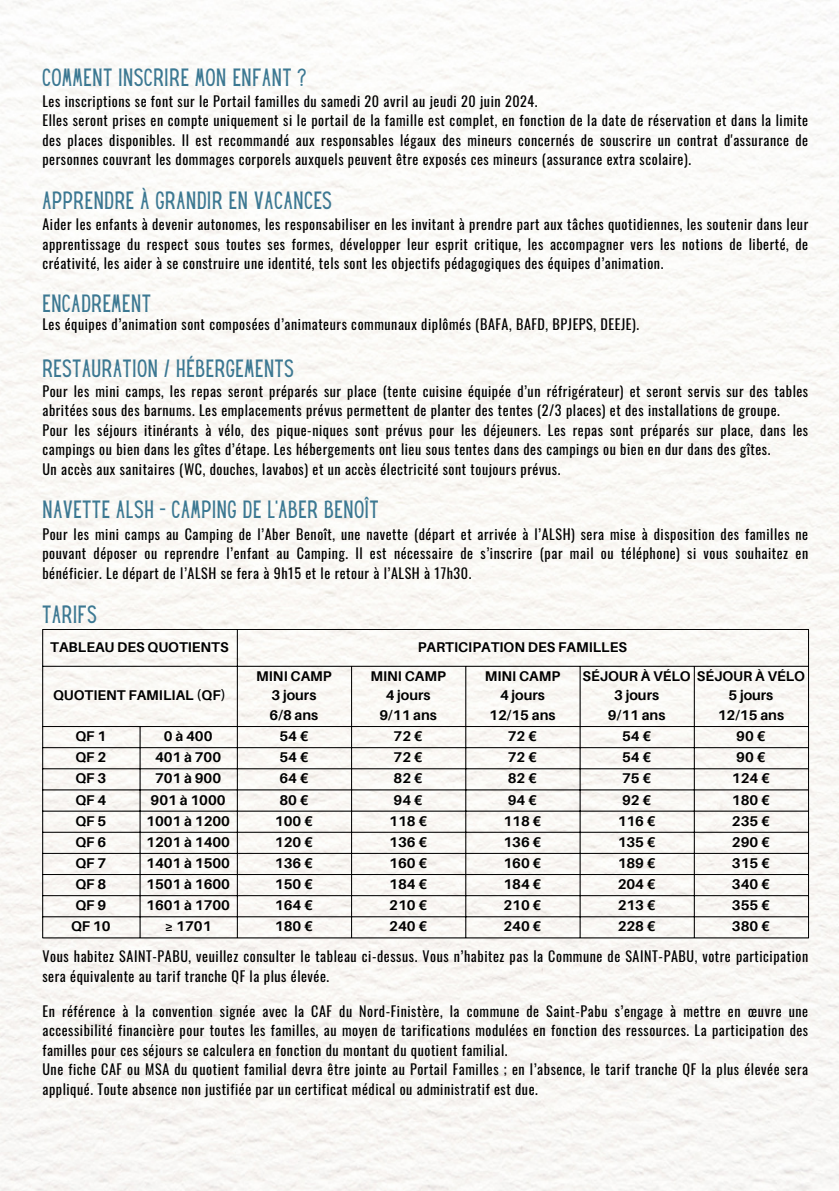
<style>
.page{position:relative;width:839px;height:1191px;background:#fff}
.page>*{position:absolute;margin:0;border:0;box-sizing:border-box;transform-origin:0 0}
.t1{font:21.8px "Hey Gotcha";letter-spacing:.04em;color:#3c7892}
.t2{font:14px/19.6px "Oswald";letter-spacing:.04em;color:#000;text-align:justify}
.t3{font:700 14px "Aileron";color:#000}
</style>
<div class="page">
<img style="left:0;top:0;width:838px;height:1191px">
<hr style="left:42px;top:630px;width:1px;height:308px;background:#000">
<hr style="left:140px;top:727px;width:1px;height:211px;background:#000">
<hr style="left:237px;top:630px;width:1px;height:308px;background:#000">
<hr style="left:351px;top:667px;width:1px;height:271px;background:#000">
<hr style="left:465px;top:667px;width:1px;height:271px;background:#000">
<hr style="left:579px;top:667px;width:1px;height:271px;background:#000">
<hr style="left:694px;top:667px;width:1px;height:271px;background:#000">
<hr style="left:808px;top:630px;width:1px;height:308px;background:#000">
<hr style="left:42px;top:629px;width:766px;height:1px;background:#000">
<hr style="left:42px;top:666px;width:766px;height:1px;background:#000">
<hr style="left:42px;top:726px;width:766px;height:1px;background:#000">
<hr style="left:42px;top:747px;width:766px;height:1px;background:#000">
<hr style="left:42px;top:768px;width:766px;height:1px;background:#000">
<hr style="left:42px;top:790px;width:766px;height:1px;background:#000">
<hr style="left:42px;top:811px;width:766px;height:1px;background:#000">
<hr style="left:42px;top:832px;width:766px;height:1px;background:#000">
<hr style="left:42px;top:853px;width:766px;height:1px;background:#000">
<hr style="left:42px;top:874px;width:766px;height:1px;background:#000">
<hr style="left:42px;top:895px;width:766px;height:1px;background:#000">
<hr style="left:42px;top:916px;width:766px;height:1px;background:#000">
<hr style="left:42px;top:938px;width:766px;height:1px;background:#000">
<h1 class="t1" style="left:42px;top:68px;width:266px">COMMENT INSCRIRE MON ENFANT ?</h1>
<p class="t2" style="left:42px;top:91px;width:496px">Les inscriptions se font sur le Portail familles du samedi 20 avril au jeudi 20 juin 2024.</p>
<p class="t2" style="left:42px;top:110px;width:767px">Elles seront prises en compte uniquement si le portail de la famille est complet, en fonction de la date de réservation et dans la limite des places disponibles. Il est recommandé aux responsables légaux des mineurs concernés de souscrire un contrat d'assurance de personnes couvrant les dommages corporels auxquels peuvent être exposés ces mineurs (assurance extra scolaire).</p>
<h1 class="t1" style="left:42px;top:191px;width:291px">APPRENDRE À GRANDIR EN VACANCES</h1>
<p class="t2" style="left:42px;top:214px;width:767px">Aider les enfants à devenir autonomes, les responsabiliser en les invitant à prendre part aux tâches quotidiennes, les soutenir dans leur apprentissage du respect sous toutes ses formes, développer leur esprit critique, les accompagner vers les notions de liberté, de créativité, les aider à se construire une identité, tels sont les objectifs pédagogiques des équipes d’animation.</p>
<h1 class="t1" style="left:42px;top:294px;width:110px">ENCADREMENT</h1>
<p class="t2" style="left:42px;top:314px;width:598px">Les équipes d’animation sont composées d’animateurs communaux diplômés (BAFA, BAFD, BPJEPS, DEEJE).</p>
<h1 class="t1" style="left:42px;top:359px;width:253px">RESTAURATION / HÉBERGEMENTS</h1>
<p class="t2" style="left:42px;top:381px;width:767px">Pour les mini camps, les repas seront préparés sur place (tente cuisine équipée d’un réfrigérateur) et seront servis sur des tables abritées sous des barnums. Les emplacements prévus permettent de planter des tentes (2/3 places) et des installations de groupe.</p>
<p class="t2" style="left:42px;top:420px;width:767px">Pour les séjours itinérants à vélo, des pique-niques sont prévus pour les déjeuners. Les repas sont préparés sur place, dans les campings ou bien dans les gîtes d’étape. Les hébergements ont lieu sous tentes dans des campings ou bien en dur dans des gîtes.</p>
<p class="t2" style="left:42px;top:459px;width:519px">Un accès aux sanitaires (WC, douches, lavabos) et un accès électricité sont toujours prévus.</p>
<h1 class="t1" style="left:42px;top:501px;width:337px">NAVETTE ALSH - CAMPING DE L’ABER BENOÎT</h1>
<p class="t2" style="left:42px;top:524px;width:767px">Pour les mini camps au Camping de l’Aber Benoît, une navette (départ et arrivée à l’ALSH) sera mise à disposition des familles ne pouvant déposer ou reprendre l’enfant au Camping. Il est nécessaire de s’inscrire (par mail ou téléphone) si vous souhaitez en bénéficier. Le départ de l’ALSH se fera à 9h15 et le retour à l’ALSH à 17h30.</p>
<h1 class="t1" style="left:42px;top:606px;width:56px">TARIFS</h1>
<p class="t3" style="left:50px;top:638px;width:180px">TABLEAU DES QUOTIENTS</p>
<p class="t3" style="left:417px;top:638px;width:211px">PARTICIPATION DES FAMILLES</p>
<p class="t3" style="left:53px;top:687px;width:174px">QUOTIENT FAMILIAL (QF)</p>
<p class="t3" style="left:582px;top:667px;width:224px">SÉJOUR À VÉLO SÉJOUR À VÉLO</p>
<p class="t3" style="left:614px;top:687px;width:46px">3 jours</p>
<p class="t3" style="left:608px;top:706px;width:59px">9/11 ans</p>
<p class="t3" style="left:256px;top:667px;width:77px">MINI CAMP</p>
<p class="t3" style="left:271px;top:687px;width:46px">3 jours</p>
<p class="t3" style="left:269px;top:706px;width:50px">6/8 ans</p>
<p class="t3" style="left:370px;top:667px;width:77px">MINI CAMP</p>
<p class="t3" style="left:386px;top:687px;width:46px">4 jours</p>
<p class="t3" style="left:379px;top:706px;width:59px">9/11 ans</p>
<p class="t3" style="left:484px;top:667px;width:77px">MINI CAMP</p>
<p class="t3" style="left:500px;top:687px;width:46px">4 jours</p>
<p class="t3" style="left:489px;top:706px;width:68px">12/15 ans</p>
<p class="t3" style="left:728px;top:687px;width:46px">5 jours</p>
<p class="t3" style="left:717px;top:706px;width:68px">12/15 ans</p>
<p class="t3" style="left:75px;top:727px;width:32px">QF1</p>
<p class="t3" style="left:164px;top:727px;width:50px">0à400</p>
<p class="t3" style="left:279px;top:727px;width:31px">54€</p>
<p class="t3" style="left:393px;top:727px;width:31px">72€</p>
<p class="t3" style="left:508px;top:727px;width:31px">72€</p>
<p class="t3" style="left:622px;top:727px;width:31px">54€</p>
<p class="t3" style="left:736px;top:727px;width:31px">90€</p>
<p class="t3" style="left:75px;top:749px;width:32px">QF2</p>
<p class="t3" style="left:155px;top:749px;width:68px">401 à 700</p>
<p class="t3" style="left:279px;top:749px;width:31px">54€</p>
<p class="t3" style="left:393px;top:749px;width:31px">72€</p>
<p class="t3" style="left:508px;top:749px;width:31px">72€</p>
<p class="t3" style="left:622px;top:749px;width:31px">54€</p>
<p class="t3" style="left:736px;top:749px;width:31px">90€</p>
<p class="t3" style="left:75px;top:770px;width:32px">QF3</p>
<p class="t3" style="left:155px;top:770px;width:68px">701 à 900</p>
<p class="t3" style="left:279px;top:770px;width:31px">64€</p>
<p class="t3" style="left:393px;top:770px;width:31px">82€</p>
<p class="t3" style="left:508px;top:770px;width:31px">82€</p>
<p class="t3" style="left:622px;top:770px;width:31px">75€</p>
<p class="t3" style="left:731px;top:770px;width:39px">124 €</p>
<p class="t3" style="left:75px;top:791px;width:32px">QF4</p>
<p class="t3" style="left:151px;top:791px;width:77px">901 à 1000</p>
<p class="t3" style="left:279px;top:791px;width:31px">80€</p>
<p class="t3" style="left:393px;top:791px;width:31px">94€</p>
<p class="t3" style="left:508px;top:791px;width:31px">94€</p>
<p class="t3" style="left:622px;top:791px;width:31px">92€</p>
<p class="t3" style="left:731px;top:791px;width:39px">180 €</p>
<p class="t3" style="left:75px;top:812px;width:32px">QF5</p>
<p class="t3" style="left:146px;top:812px;width:85px">1001 à 1200</p>
<p class="t3" style="left:275px;top:812px;width:39px">100 €</p>
<p class="t3" style="left:389px;top:812px;width:39px">118 €</p>
<p class="t3" style="left:503px;top:812px;width:39px">118 €</p>
<p class="t3" style="left:617px;top:812px;width:39px">116 €</p>
<p class="t3" style="left:731px;top:812px;width:39px">235 €</p>
<p class="t3" style="left:75px;top:833px;width:32px">QF6</p>
<p class="t3" style="left:146px;top:833px;width:85px">1201 à 1400</p>
<p class="t3" style="left:275px;top:833px;width:39px">120 €</p>
<p class="t3" style="left:389px;top:833px;width:39px">136 €</p>
<p class="t3" style="left:503px;top:833px;width:39px">136 €</p>
<p class="t3" style="left:617px;top:833px;width:39px">135 €</p>
<p class="t3" style="left:731px;top:833px;width:39px">290 €</p>
<p class="t3" style="left:75px;top:854px;width:32px">QF7</p>
<p class="t3" style="left:146px;top:854px;width:85px">1401 à 1500</p>
<p class="t3" style="left:275px;top:854px;width:39px">136 €</p>
<p class="t3" style="left:389px;top:854px;width:39px">160 €</p>
<p class="t3" style="left:503px;top:854px;width:39px">160 €</p>
<p class="t3" style="left:617px;top:854px;width:39px">189 €</p>
<p class="t3" style="left:731px;top:854px;width:39px">315 €</p>
<p class="t3" style="left:75px;top:875px;width:32px">QF8</p>
<p class="t3" style="left:146px;top:875px;width:85px">1501 à 1600</p>
<p class="t3" style="left:275px;top:875px;width:39px">150 €</p>
<p class="t3" style="left:389px;top:875px;width:39px">184 €</p>
<p class="t3" style="left:503px;top:875px;width:39px">184 €</p>
<p class="t3" style="left:617px;top:875px;width:39px">204 €</p>
<p class="t3" style="left:731px;top:875px;width:39px">340 €</p>
<p class="t3" style="left:75px;top:897px;width:32px">QF9</p>
<p class="t3" style="left:146px;top:897px;width:85px">1601 à 1700</p>
<p class="t3" style="left:275px;top:897px;width:39px">164 €</p>
<p class="t3" style="left:389px;top:897px;width:39px">210 €</p>
<p class="t3" style="left:503px;top:897px;width:39px">210 €</p>
<p class="t3" style="left:617px;top:897px;width:39px">213 €</p>
<p class="t3" style="left:731px;top:897px;width:39px">355 €</p>
<p class="t3" style="left:71px;top:918px;width:41px">QF 10</p>
<p class="t3" style="left:165px;top:918px;width:48px">≥ 1701</p>
<p class="t3" style="left:275px;top:918px;width:39px">180 €</p>
<p class="t3" style="left:389px;top:918px;width:39px">240 €</p>
<p class="t3" style="left:503px;top:918px;width:39px">240 €</p>
<p class="t3" style="left:617px;top:918px;width:39px">228 €</p>
<p class="t3" style="left:731px;top:918px;width:39px">380 €</p>
<p class="t2" style="left:42px;top:946px;width:767px">Vous habitez SAINT-PABU, veuillez consulter le tableau ci-dessus. Vous n’habitez pas la Commune de SAINT-PABU, votre participation sera équivalente au tarif tranche QF la plus élevée.</p>
<p class="t2" style="left:42px;top:1001px;width:767px">En référence à la convention signée avec la CAF du Nord-Finistère, la commune de Saint-Pabu s’engage à mettre en œuvre une accessibilité financière pour toutes les familles, au moyen de tarifications modulées en fonction des ressources. La participation des familles pour ces séjours se calculera en fonction du montant du quotient familial.</p>
<p class="t2" style="left:42px;top:1059px;width:767px">Une fiche CAF ou MSA du quotient familial devra être jointe au Portail Familles ; en l’absence, le tarif tranche QF la plus élevée sera appliqué. Toute absence non justifiée par un certificat médical ou administratif est due.</p>
</div>
